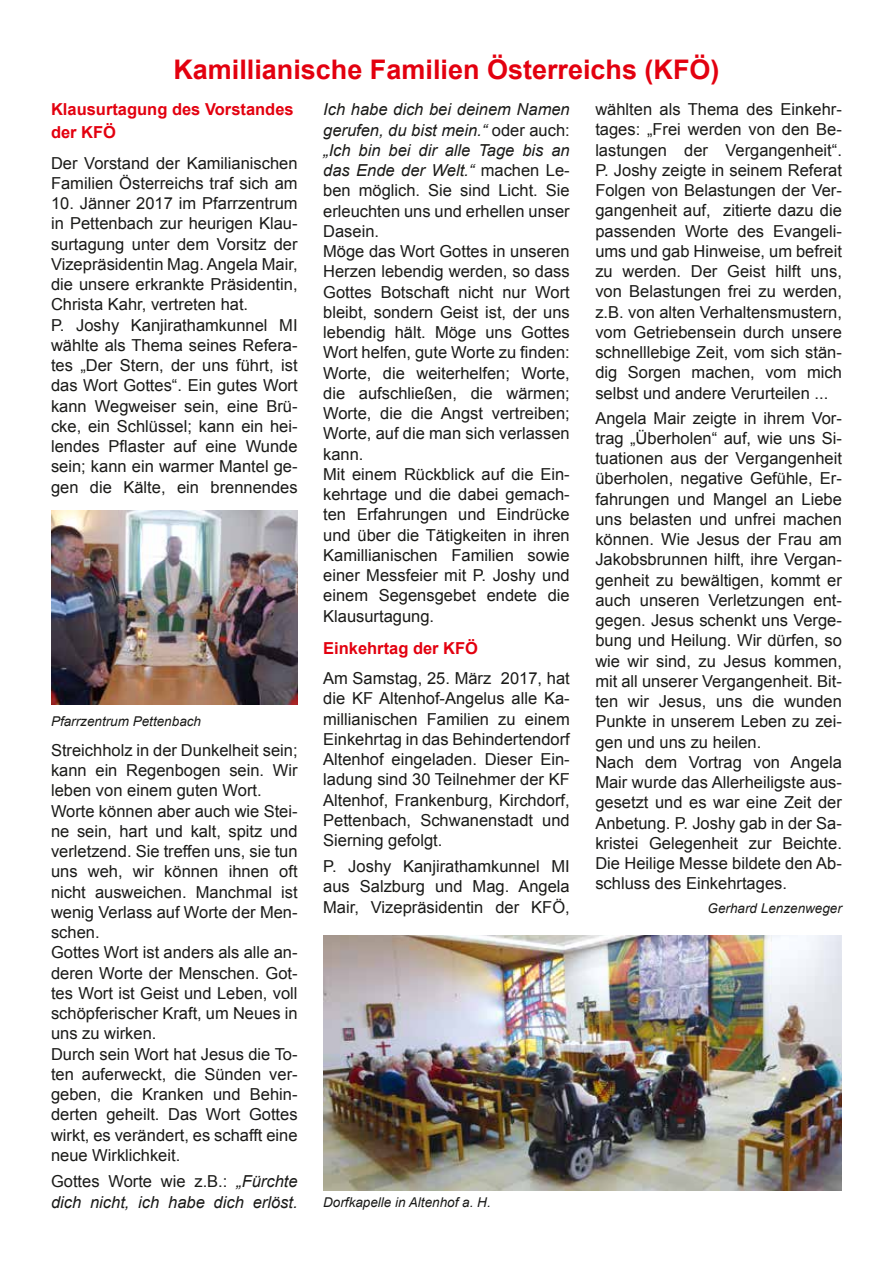
<style>
.page{position:relative;width:893px;height:1263px;background:#fff}
.page>*{position:absolute;margin:0;border:0;box-sizing:border-box;transform-origin:0 0}
.t1{font:700 27px "Arial";color:#e3000f}
.t2{font:16.5px/20.2px "Arial";color:#1a1a18}
.t3{font:italic 16.5px/20.2px "Arial";color:#1a1a18}
.t4{font:700 16.5px/22.5px "Arial";color:#e3000f}
.t5{font:italic 13.5px "Arial";color:#1a1a18}
.s1{font-style:normal}
.s2{font-style:italic}
</style>
<div class="page">
<img style="left:323px;top:935px;width:519px;height:255px">
<img style="left:51px;top:511px;width:247px;height:193px">
<h1 class="t1" style="left:173px;top:52px;width:548px">Kamillianische Familien Österreichs (KFÖ)</h1>
<p class="t4" style="left:51px;top:99px;width:244px">Klausurtagung des Vorstandes der KFÖ</p>
<p class="t2" style="left:51px;top:153px;width:248px">Der Vorstand der Kamilianischen<br>Familien Österreichs traf sich am</p>
<p class="t2" style="left:51px;top:193px;width:248px">10. Jänner 2017 im Pfarrzentrum in Pettenbach zur heurigen Klau&shy;surtagung unter dem Vorsitz der<br>Vizepräsidentin Mag. Angela Mair, die unsere erkrankte Präsidentin,<br>Christa Kahr, vertreten hat.<br>P. Joshy Kanjirathamkunnel MI wählte als Thema seines Refera&shy;tes „Der Stern, der uns führt, ist das Wort Gottes“. Ein gutes Wort kann Wegweiser sein, eine Brü&shy;cke, ein Schlüssel; kann ein hei&shy;lendes Pflaster auf eine Wunde sein; kann ein warmer Mantel ge&shy;gen die Kälte, ein brennendes</p>
<p class="t5" style="left:51px;top:712px;width:152px">Pfarrzentrum Pettenbach</p>
<p class="t2" style="left:51px;top:740px;width:248px">Streichholz in der Dunkelheit sein; kann ein Regenbogen sein. Wir leben von einem guten Wort.<br>Worte können aber auch wie Stei&shy;ne sein, hart und kalt, spitz und verletzend. Sie treffen uns, sie tun uns weh, wir können ihnen oft nicht ausweichen. Manchmal ist wenig Verlass auf Worte der Men&shy;schen.<br>Gottes Wort ist anders als alle an&shy;deren Worte der Menschen. Got&shy;tes Wort ist Geist und Leben, voll schöpferischer Kraft, um Neues in uns zu wirken.<br>Durch sein Wort hat Jesus die To&shy;ten auferweckt, die Sünden ver&shy;geben, die Kranken und Behin&shy;derten geheilt. Das Wort Gottes wirkt, es verändert, es schafft eine neue Wirklichkeit.</p>
<p class="t3" style="left:51px;top:1171px;width:248px"><span class="s1">Gottes Worte wie z.B.:</span> „Fürchte dich nicht, ich habe dich erlöst.</p>
<p class="t2" style="left:323px;top:100px;width:248px"><span class="s2">Ich habe dich bei deinem Namen gerufen, du bist mein.“</span> oder auch: <span class="s2">„Ich bin bei dir alle Tage bis an das Ende der Welt.“</span> machen Le&shy;ben möglich. Sie sind Licht. Sie erleuchten uns und erhellen unser<br>Dasein.<br>Möge das Wort Gottes in unseren<br>Herzen lebendig werden, so dass<br>Gottes Botschaft nicht nur Wort bleibt, sondern Geist ist, der uns lebendig hält. Möge uns Gottes<br>Wort helfen, gute Worte zu finden:<br>Worte, die weiterhelfen; Worte, die aufschließen, die wärmen;<br>Worte, die die Angst vertreiben;<br>Worte, auf die man sich verlassen kann.<br>Mit einem Rückblick auf die Ein&shy;kehrtage und die dabei gemach&shy;ten Erfahrungen und Eindrücke und über die Tätigkeiten in ihren<br>Kamillianischen Familien sowie einer Messfeier mit P. Joshy und einem Segensgebet endete die<br>Klausurtagung.</p>
<p class="t4" style="left:323px;top:637px;width:156px">Einkehrtag der KFÖ</p>
<p class="t2" style="left:323px;top:668px;width:248px;text-align:justify">Am Samstag, 25. März 2017, hat die KF Altenhof-Angelus alle Ka&shy;millianischen Familien zu einem Einkehrtag in das Behindertendorf Altenhof eingeladen. Dieser Ein&shy;ladung sind 30 Teilnehmer der KF Altenhof, Frankenburg, Kirchdorf, Pettenbach, Schwanenstadt und Sierning gefolgt.</p>
<p class="t2" style="left:323px;top:856px;width:248px;text-align:justify">P. Joshy Kanjirathamkunnel MI aus Salzburg und Mag. Angela Mair, Vizepräsidentin der KFÖ,</p>
<p class="t2" style="left:595px;top:99px;width:248px;text-align:justify">wählten als Thema des Einkehr&shy;tages: „Frei werden von den Be&shy;lastungen der Vergangenheit“.<br>P. Joshy zeigte in seinem Referat Folgen von Belastungen der Ver&shy;gangenheit auf, zitierte dazu die passenden Worte des Evangeli&shy;ums und gab Hinweise, um befreit zu werden. Der Geist hilft uns, von Belastungen frei zu werden, z.B. von alten Verhaltensmustern, vom Getriebensein durch unsere schnelllebige Zeit, vom sich stän&shy;dig Sorgen machen, vom mich selbst und andere Verurteilen ...</p>
<p class="t2" style="left:595px;top:408px;width:248px">Angela Mair zeigte in ihrem Vor&shy;trag „Überholen“ auf, wie uns Si&shy;tuationen aus der Vergangenheit überholen, negative Gefühle, Er&shy;fahrungen und Mangel an Liebe uns belasten und unfrei machen können. Wie Jesus der Frau am<br>Jakobsbrunnen hilft, ihre Vergan&shy;genheit zu bewältigen, kommt er auch unseren Verletzungen ent&shy;gegen. Jesus schenkt uns Verge&shy;bung und Heilung. Wir dürfen, so wie wir sind, zu Jesus kommen, mit all unserer Vergangenheit. Bit&shy;ten wir Jesus, uns die wunden<br>Punkte in unserem Leben zu zei&shy;gen und uns zu heilen.<br>Nach dem Vortrag von Angela<br>Mair wurde das Allerheiligste aus&shy;gesetzt und es war eine Zeit der<br>Anbetung. P. Joshy gab in der Sa&shy;kristei Gelegenheit zur Beichte.<br>Die Heilige Messe bildete den Ab&shy;schluss des Einkehrtages.</p>
<p class="t5" style="left:708px;top:900px;width:136px">Gerhard Lenzenweger</p>
<p class="t5" style="left:323px;top:1194px;width:169px">Dorfkapelle in Altenhof a. H.</p>
</div>
